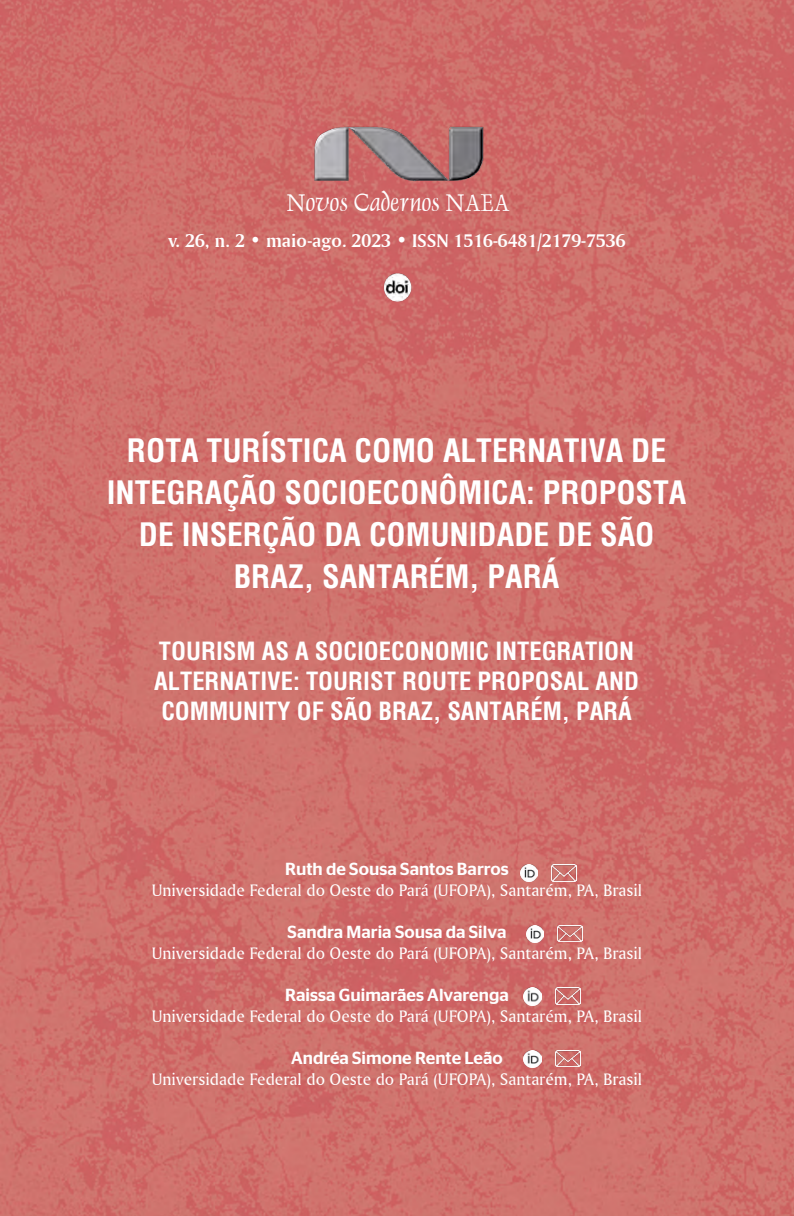
<style>
.page{position:relative;width:794px;height:1216px;background:#fff}
.page>*{position:absolute;margin:0;border:0;box-sizing:border-box;transform-origin:0 0}
.t1{font:700 condensed 31.5px/42px "Helvetica";color:#fff;text-align:center}
.t2{font:28px "Dauphin Plain";letter-spacing:.01em;color:#fff;scale:.88 1}
.t3{font:700 condensed 24.5px/29.8px "Helvetica";color:#fff}
.t4{font:19.25px "Amerigo BT Bold A";color:#fff}
.t5{font:17.5px "Amerigo BT Roman A";color:#fff}
.t6{font:500 17.5px "Stag Sans";color:#fff}
</style>
<div class="page">
<img style="left:0;top:0;width:794px;height:1215px">
<img style="left:557px;top:925px;width:25px;height:16px">
<img style="left:555px;top:1049px;width:25px;height:17px">
<img style="left:551px;top:864px;width:25px;height:17px">
<img style="left:555px;top:987px;width:25px;height:17px">
<img style="left:526px;top:925px;width:18px;height:17px">
<img style="left:524px;top:1049px;width:17px;height:18px">
<img style="left:520px;top:864px;width:17px;height:18px">
<img style="left:524px;top:987px;width:17px;height:18px">
<img style="left:311px;top:124px;width:174px;height:60px">
<img style="left:382px;top:273px;width:30px;height:29px">
<h2 class="t2" style="left:287px;top:185px;width:255px">Novos Cadernos NAEA</h2>
<p class="t4" style="left:168px;top:228px;width:458px">v. 26, n. 2 • maio-ago. 2023 • ISSN 1516-6481/2179-7536</p>
<h1 class="t1" style="left:107px;top:429px;width:581px">ROTA TURÍSTICA COMO ALTERNATIVA DE<br>INTEGRAÇÃO SOCIOECONÔMICA: PROPOSTA<br>DE INSERÇÃO DA COMUNIDADE DE SÃO<br>BRAZ, SANTARÉM, PARÁ</h1>
<h3 class="t3" style="left:154px;top:636px;width:486px">TOURISM AS A SOCIOECONOMIC INTEGRATION<br>ALTERNATIVE: TOURIST ROUTE PROPOSAL AND<br>COMMUNITY OF SÃO BRAZ, SANTARÉM, PARÁ</h3>
<p class="t6" style="left:285px;top:858px;width:225px">Ruth de Sousa Santos Barros</p>
<p class="t5" style="left:152px;top:879px;width:492px">Universidade Federal do Oeste do Pará (UFOPA), Santarém, PA, Brasil</p>
<p class="t6" style="left:287px;top:921px;width:220px">Sandra Maria Sousa da Silva</p>
<p class="t5" style="left:152px;top:942px;width:492px">Universidade Federal do Oeste do Pará (UFOPA), Santarém, PA, Brasil</p>
<p class="t6" style="left:285px;top:984px;width:225px">Raissa Guimarães Alvarenga</p>
<p class="t5" style="left:152px;top:1005px;width:492px">Universidade Federal do Oeste do Pará (UFOPA), Santarém, PA, Brasil</p>
<p class="t6" style="left:291px;top:1047px;width:213px">Andréa Simone Rente Leão</p>
<p class="t5" style="left:152px;top:1068px;width:492px">Universidade Federal do Oeste do Pará (UFOPA), Santarém, PA, Brasil</p>
</div>
